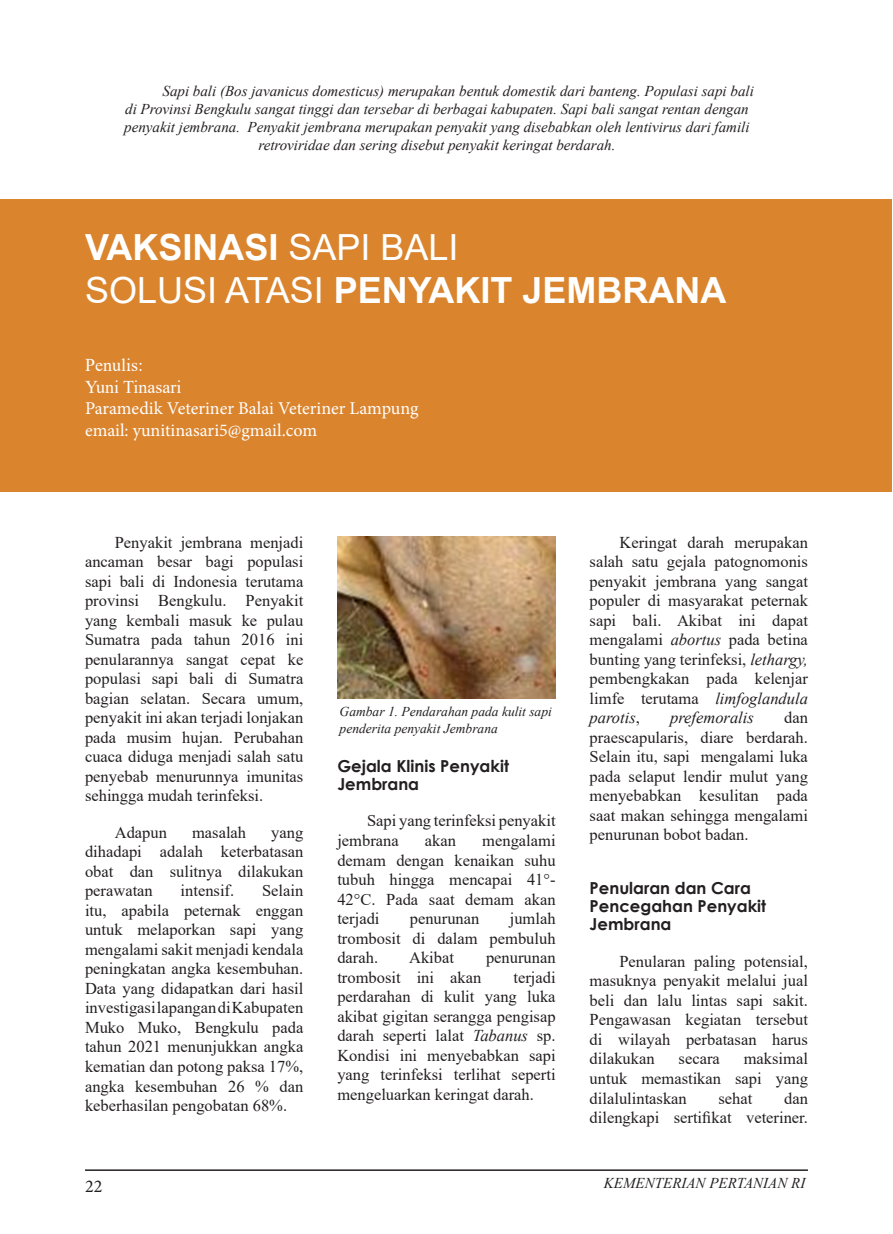
<style>
.page{position:relative;width:893px;height:1234px;background:#fff}
.page>*{position:absolute;margin:0;border:0;box-sizing:border-box;transform-origin:0 0}
.Judul{font:700 36px "Arial";color:#fff}
.t1{font:18px "Minion Pro";color:#fff}
.Sumber{font:18px "Times New Roman";color:#fff}
.t2{font:18px "Minion Pro";color:#231f20}
.Paragrap1{font:16.5px/19.5px "Times New Roman";color:#231f20;text-align:justify}
.Sub_Judul{font:700 16.5px/18px "Century Gothic";color:#231f20}
.Paragrap1-2{font:italic 16.5px "Times New Roman";color:#231f20}
.Lead{font:italic 15px "Times New Roman";color:#231f20}
.Ket_Gambar{font:italic 13.5px/16.2px "Times New Roman";color:#231f20}
.s1{font-weight:400}
.s2{font-style:italic}
</style>
<div class="page">
<hr style="left:85px;top:1169px;width:723px;height:1px;background:#231f20">
<div style="left:0;top:199px;width:891px;height:292px;background:#da842e"></div>
<img style="left:338px;top:536px;width:218px;height:162px">
<p class="Lead" style="left:163px;top:80px;width:593px">Sapi bali (Bos javanicus domesticus) merupakan bentuk domestik dari banteng. Populasi sapi bali</p>
<p class="Lead" style="left:125px;top:98px;width:625px">di Provinsi Bengkulu sangat tinggi dan tersebar di berbagai kabupaten. Sapi bali sangat rentan dengan</p>
<p class="Lead" style="left:124px;top:116px;width:627px">penyakit jembrana. Penyakit jembrana merupakan penyakit yang disebabkan oleh lentivirus dari famili</p>
<p class="Lead" style="left:258px;top:134px;width:359px">retroviridae dan sering disebut penyakit keringat berdarah.</p>
<p class="Judul" style="left:85px;top:222px;width:375px">VAKSINASI <span class="s1">SAPI BALI</span></p>
<p class="Judul" style="left:85px;top:265px;width:643px"><span class="s1">SOLUSI ATASI</span> PENYAKIT JEMBRANA</p>
<p class="Sumber" style="left:85px;top:352px;width:60px">Penulis:</p>
<p class="Sumber" style="left:85px;top:374px;width:98px">Yuni Tinasari</p>
<p class="t1" style="left:85px;top:396px;width:335px">Paramedik Veteriner Balai Veteriner Lampung</p>
<p class="t1" style="left:85px;top:418px;width:234px">email: yunitinasari5@gmail.com</p>
<p class="Paragrap1" style="left:85px;top:531px;width:220px;text-indent:30px">Penyakit jembrana menjadi ancaman besar bagi populasi sapi bali di Indonesia terutama provinsi Bengkulu. Penyakit yang kembali masuk ke pulau Sumatra pada tahun 2016 ini penularannya sangat cepat ke populasi sapi bali di Sumatra bagian selatan. Secara umum, penyakit ini akan terjadi lonjakan pada musim hujan. Perubahan cuaca diduga menjadi salah satu penyebab menurunnya imunitas sehingga mudah terinfeksi.</p>
<p class="Paragrap1" style="left:115px;top:821px;width:54px">Adapun</p>
<p class="Paragrap1" style="left:192px;top:821px;width:56px">masalah</p>
<p class="Paragrap1" style="left:85px;top:821px;width:220px;text-indent:186px">yang dihadapi adalah keterbatasan obat dan sulitnya dilakukan perawatan</p>
<p class="Paragrap1" style="left:85px;top:880px;width:220px;text-indent:177px">Selain itu, apabila peternak enggan untuk melaporkan sapi yang mengalami sakit menjadi kendala peningkatan angka kesembuhan.<br>Data yang didapatkan dari hasil investigasi lapangan di Kabupaten Muko Muko, Bengkulu pada tahun 2021 menunjukkan angka kematian dan potong paksa 17%, angka kesembuhan 26 % dan keberhasilan pengobatan 68%.</p>
<p class="Paragrap1" style="left:181px;top:880px;width:55px">intensif.</p>
<p class="Ket_Gambar" style="left:340px;top:703px;width:214px">Gambar 1. Pendarahan pada kulit sapi penderita penyakit Jembrana</p>
<p class="Sub_Judul" style="left:337px;top:756px;width:173px">Gejala Klinis Penyakit<br>Jembrana</p>
<p class="Paragrap1" style="left:337px;top:810px;width:220px;text-indent:30px">Sapi yang terinfeksi penyakit jembrana</p>
<p class="Paragrap1" style="left:337px;top:830px;width:220px;text-indent:145px">mengalami demam dengan kenaikan suhu tubuh hingga mencapai 41°- 42°C. Pada saat demam akan terjadi</p>
<p class="Paragrap1" style="left:425px;top:830px;width:33px">akan</p>
<p class="Paragrap1" style="left:337px;top:908px;width:220px;text-indent:172px">jumlah trombosit di dalam pembuluh darah.</p>
<p class="Paragrap1" style="left:410px;top:908px;width:71px">penurunan</p>
<p class="Paragrap1" style="left:409px;top:947px;width:46px">Akibat</p>
<p class="Paragrap1" style="left:486px;top:947px;width:71px">penurunan</p>
<p class="Paragrap1" style="left:337px;top:966px;width:145px">trombosit ini akan</p>
<p class="Paragrap1" style="left:337px;top:966px;width:220px;text-indent:176px">terjadi perdarahan di kulit yang luka akibat gigitan serangga pengisap darah seperti lalat <span class="s2">Tabanus</span> sp.<br>Kondisi ini menyebabkan sapi yang terinfeksi terlihat seperti mengeluarkan keringat darah.</p>
<p class="Paragrap1" style="left:590px;top:531px;width:220px;text-indent:30px">Keringat darah merupakan salah satu gejala patognomonis penyakit jembrana yang sangat populer di masyarakat peternak sapi bali. Akibat ini dapat mengalami <span class="s2">abortus</span> pada betina bunting yang terinfeksi, <span class="s2">lethargy, </span>pembengkakan pada kelenjar limfe terutama <span class="s2">limfoglandula parotis</span>,</p>
<p class="Paragrap1-2" style="left:670px;top:706px;width:85px">prefemoralis</p>
<p class="Paragrap1" style="left:590px;top:707px;width:220px;text-indent:194px">dan praescapularis, diare berdarah.<br>Selain itu, sapi mengalami luka pada selaput lendir mulut yang menyebabkan kesulitan pada saat makan sehingga mengalami penurunan bobot badan.</p>
<p class="Sub_Judul" style="left:590px;top:878px;width:178px">Penularan dan Cara<br>Pencegahan Penyakit<br>Jembrana</p>
<p class="Paragrap1" style="left:590px;top:950px;width:220px;text-indent:30px">Penularan paling potensial, masuknya penyakit melalui jual beli dan lalu lintas sapi sakit.<br>Pengawasan kegiatan tersebut di wilayah perbatasan harus dilakukan</p>
<p class="Paragrap1" style="left:590px;top:1048px;width:220px;text-indent:154px">maksimal untuk memastikan sapi yang dilalulintaskan</p>
<p class="Paragrap1" style="left:679px;top:1048px;width:43px">secara</p>
<p class="Paragrap1" style="left:590px;top:1087px;width:220px;text-align:right">dan<br>dilengkapi sertifikat veteriner.</p>
<p class="Paragrap1" style="left:718px;top:1087px;width:35px">sehat</p>
<p class="t2" style="left:85px;top:1173px;width:19px">22</p>
<p class="Lead" style="left:604px;top:1172px;width:203px">KEMENTERIAN PERTANIAN RI</p>
</div>
